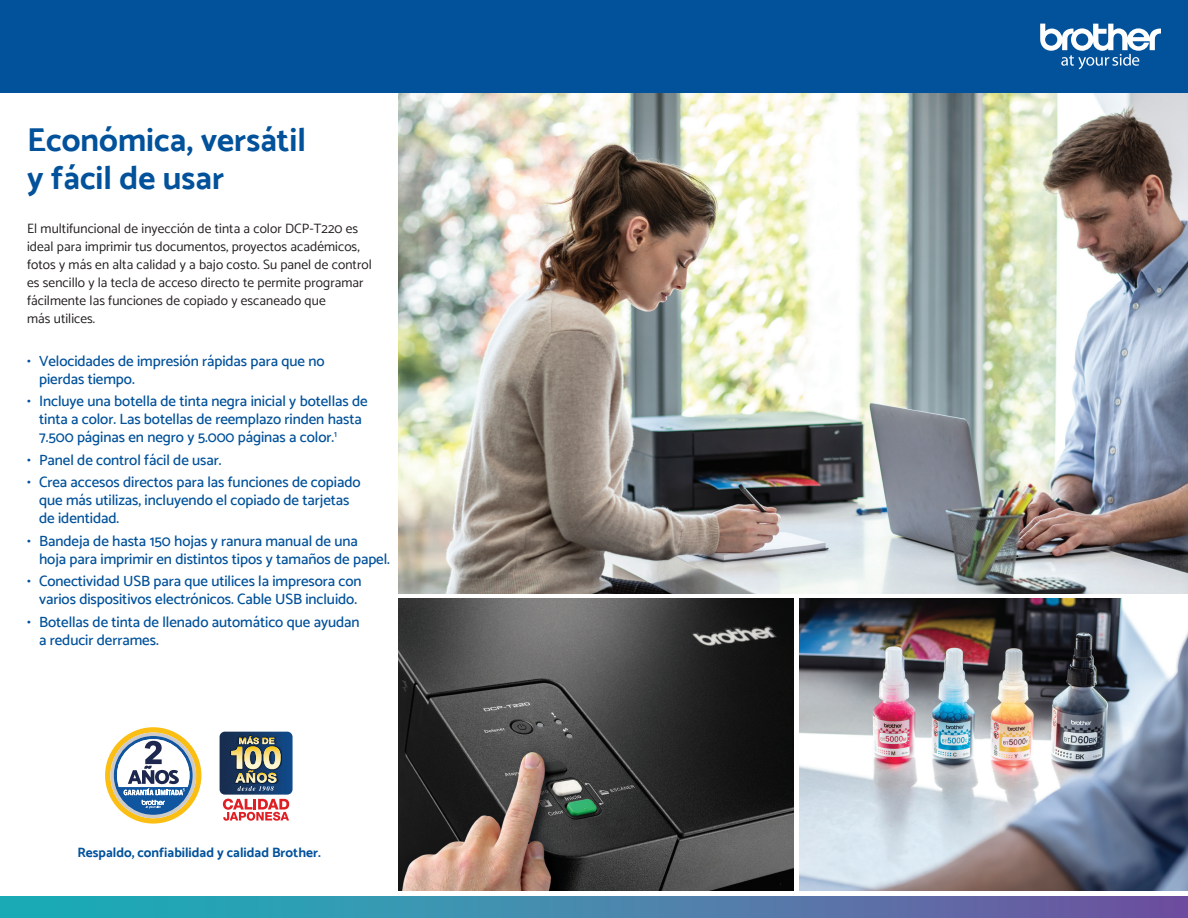
<style>
.page{position:relative;width:1188px;height:918px;background:#fff}
.page>*{position:absolute;margin:0;border:0;box-sizing:border-box;transform-origin:0 0}
.t1{font:700 33px/37.5px "Catamaran";color:#01519b}
.t2{font:500 15px/18px "Catamaran";letter-spacing:-.005em;color:#01519b}
.t3{font:13.5px/18px "Catamaran";letter-spacing:.005em;color:#231f20}
.t4{font:700 13.5px "Catamaran";color:#01519b}
.t5{font:700 4.5px "Catamaran";color:#fff}
</style>
<div class="page">
<div style="left:0;top:0;width:1188px;height:93px;background:#01519b"></div>
<svg style="left:1040px;top:24px;width:121px;height:45px"></svg>
<div style="left:0;top:896px;width:1188px;height:22px;background:linear-gradient(to right,#18b5ba,#7355a0)"></div>
<img style="left:398px;top:93px;width:790px;height:500px">
<img style="left:398px;top:598px;width:396px;height:293px">
<img style="left:799px;top:598px;width:389px;height:293px">
<img style="left:220px;top:732px;width:73px;height:89px">
<svg style="left:105px;top:727px;width:96px;height:97px"></svg>
<p class="t1" style="left:27px;top:121px;width:280px">Económica, versátil y fácil de usar</p>
<p class="t3" style="left:27px;top:219px;width:346px">El multifuncional de inyección de tinta a color DCP-T220 es ideal para imprimir tus documentos, proyectos académicos, fotos y más en alta calidad y a bajo costo. Su panel de control es sencillo y la tecla de acceso directo te permite programar fácilmente las funciones de copiado y escaneado que<br>más utilices.</p>
<p class="t2" style="left:39px;top:351px;width:287px;text-indent:-12px">• Velocidades de impresión rápidas para que no pierdas tiempo.</p>
<p class="t2" style="left:39px;top:392px;width:330px;text-indent:-12px">• Incluye una botella de tinta negra inicial y botellas de tinta a color. Las botellas de reemplazo rinden hasta<br>7.500 páginas en negro y 5.000 páginas a color.<sup>1</sup></p>
<p class="t2" style="left:27px;top:450px;width:196px">• Panel de control fácil de usar.</p>
<p class="t2" style="left:39px;top:473px;width:323px;text-indent:-12px">• Crea accesos directos para las funciones de copiado que más utilizas, incluyendo el copiado de tarjetas de identidad.</p>
<p class="t2" style="left:39px;top:531px;width:352px;text-indent:-12px">• Bandeja de hasta 150 hojas y ranura manual de una<br>hoja para imprimir en distintos tipos y tamaños de papel.</p>
<p class="t2" style="left:27px;top:572px;width:336px;text-align:center">• Conectividad USB para que utilices la impresora con varios dispositivos electrónicos. Cable USB incluido.</p>
<p class="t2" style="left:39px;top:612px;width:322px;text-indent:-12px">• Botellas de tinta de llenado automático que ayudan a reducir derrames.</p>
<p class="t5" style="left:183px;top:787px;width:4px">5</p>
<p class="t4" style="left:78px;top:844px;width:245px">Respaldo, confiabilidad y calidad Brother.</p>
</div>
